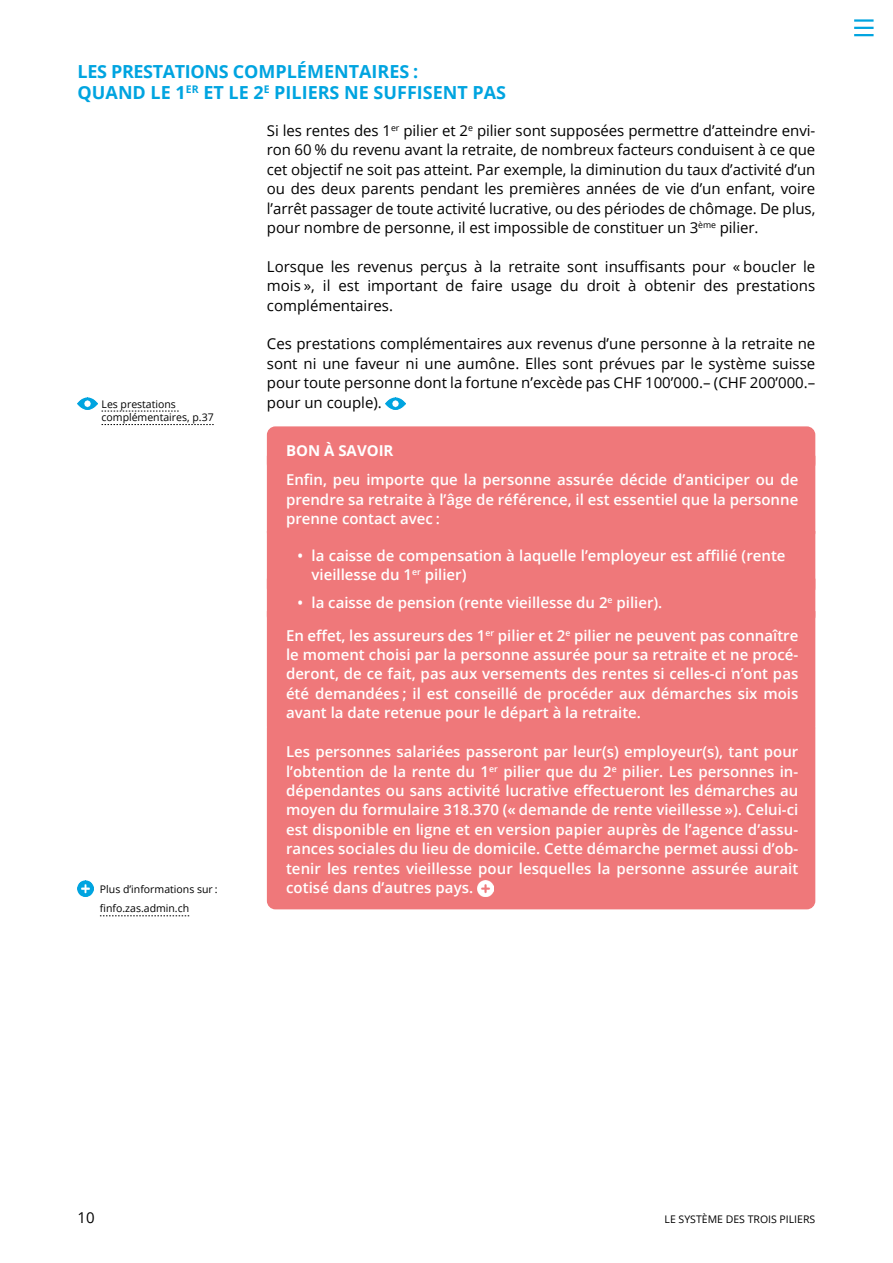
<style>
.page{position:relative;width:893px;height:1263px;background:#fff}
.page>*{position:absolute;margin:0;border:0;box-sizing:border-box;transform-origin:0 0}
.t1{font:700 18px/21px "Open Sans";color:#00a4e0}
.t2{font:600 15px/19.4px "Open Sans";color:#fff;text-align:justify}
.t3{font:15px/19.4px "Open Sans";color:#000;text-align:justify}
.t4{font:700 15px "Open Sans";color:#fff}
.t5{font:10.5px/13.5px "Open Sans";color:#000}
</style>
<div class="page">
<div style="left:267px;top:426px;width:548px;height:46px;background:#ef787a;border-radius:9px"></div>
<div style="left:267px;top:466px;width:548px;height:65px;background:#ef787a"></div>
<div style="left:267px;top:531px;width:548px;height:80px;background:#ef787a"></div>
<div style="left:267px;top:611px;width:548px;height:116px;background:#ef787a"></div>
<div style="left:267px;top:727px;width:548px;height:182px;background:#ef787a"></div>
<img style="left:386px;top:398px;width:19px;height:11px">
<img style="left:477px;top:880px;width:16px;height:16px">
<svg style="left:102px;top:411px;width:77px;height:1px"></svg>
<svg style="left:102px;top:424px;width:112px;height:1px"></svg>
<img style="left:78px;top:398px;width:19px;height:11px">
<img style="left:78px;top:881px;width:16px;height:16px">
<svg style="left:100px;top:915px;width:89px;height:1px"></svg>
<hr style="left:854px;top:19px;width:20px;height:3px;background:#00a4e0">
<hr style="left:854px;top:27px;width:20px;height:2px;background:#00a4e0">
<hr style="left:854px;top:34px;width:20px;height:2px;background:#00a4e0">
<p class="t1" style="left:78px;top:60px;width:430px">LES PRESTATIONS COMPLÉMENTAIRES :<br>QUAND LE 1<sup>ER</sup> ET LE 2<sup>E</sup> PILIERS NE SUFFISENT PAS</p>
<p class="t3" style="left:267px;top:120px;width:550px">Si les rentes des 1<sup>er</sup> pilier et 2<sup>e</sup> pilier sont supposées permettre d’atteindre envi&shy;ron 60 % du revenu avant la retraite, de nombreux facteurs conduisent à ce que cet objectif ne soit pas atteint. Par exemple, la diminution du taux d’activité d’un ou des deux parents pendant les premières années de vie d’un enfant, voire l’arrêt passager de toute activité lucrative, ou des périodes de chômage. De plus, pour nombre de personne, il est impossible de constituer un 3<sup>ème</sup> pilier.</p>
<p class="t3" style="left:267px;top:256px;width:550px">Lorsque les revenus perçus à la retraite sont insuffisants pour « boucler le mois », il est important de faire usage du droit à obtenir des prestations complémentaires.</p>
<p class="t3" style="left:267px;top:334px;width:550px">Ces prestations complémentaires aux revenus d’une personne à la retraite ne sont ni une faveur ni une aumône. Elles sont prévues par le système suisse pour toute personne dont la fortune n’excède pas CHF 100’000.– (CHF 200’000.– pour un couple).</p>
<p class="t4" style="left:286px;top:440px;width:109px">BON À SAVOIR</p>
<p class="t2" style="left:286px;top:470px;width:514px">Enfin, peu importe que la personne assurée décide d’anticiper ou de prendre sa retraite à l’âge de référence, il est essentiel que la personne prenne contact avec :</p>
<p class="t2" style="left:312px;top:545px;width:475px;text-indent:-14px">• la caisse de compensation à laquelle l’employeur est affilié (rente vieillesse du 1<sup>er</sup> pilier)</p>
<p class="t2" style="left:286px;top:586px;width:514px;line-height:32.4px;text-indent:11px">• la caisse de pension (rente vieillesse du 2<sup>e</sup> pilier).<br>En effet, les assureurs des 1<sup>er</sup> pilier et 2<sup>e</sup> pilier ne peuvent pas connaître</p>
<p class="t2" style="left:286px;top:645px;width:514px">le moment choisi par la personne assurée pour sa retraite et ne procé&shy;deront, de ce fait, pas aux versements des rentes si celles-ci n’ont pas été demandées ; il est conseillé de procéder aux démarches six mois avant la date retenue pour le départ à la retraite.</p>
<p class="t2" style="left:286px;top:742px;width:514px">Les personnes salariées passeront par leur(s) employeur(s), tant pour l’obtention de la rente du 1<sup>er</sup> pilier que du 2<sup>e</sup> pilier. Les personnes in&shy;dépendantes ou sans activité lucrative effectueront les démarches au moyen du formulaire 318.370 (« demande de rente vieillesse »). Celui-ci est disponible en ligne et en version papier auprès de l’agence d’assu&shy;rances sociales du lieu de domicile. Cette démarche permet aussi d’ob&shy;tenir les rentes vieillesse pour lesquelles la personne assurée aurait cotisé dans d’autres pays.</p>
<p class="t5" style="left:102px;top:397px;width:114px">Les prestations complémentaires, p.37</p>
<p class="t5" style="left:100px;top:879px;width:119px;line-height:19.4px">Plus d’informations sur : finfo.zas.admin.ch</p>
<p class="t3" style="left:78px;top:1207px;width:19px">10</p>
<p class="t5" style="left:665px;top:1212px;width:152px">LE SYSTÈME DES TROIS PILIERS</p>
</div>
